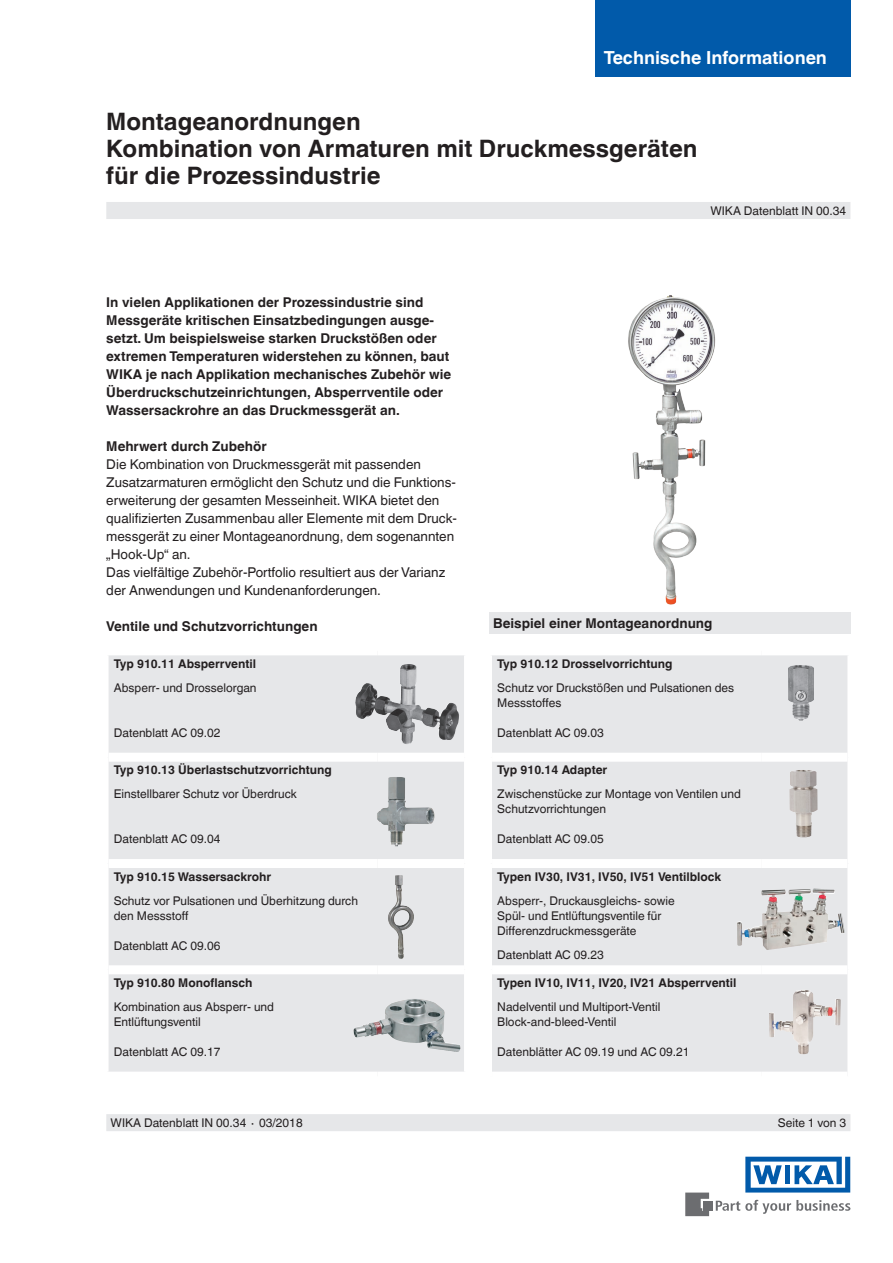
<style>
.page{position:relative;width:893px;height:1263px;background:#fff}
.page>*{position:absolute;margin:0;border:0;box-sizing:border-box;transform-origin:0 0}
.t1{font:700 24px/27px "Helvetica World";color:#231f20}
.t2{font:700 18px "Helvetica World";color:#fff}
.t3{font:700 13.5px/18px "Helvetica World";color:#231f20}
.t4{font:13.5px/18px "Helvetica World";color:#231f20}
.t5{font:12px/15px "Helvetica World";color:#231f20}
.t6{font:700 12px "Helvetica World";color:#231f20}
</style>
<div class="page">
<svg style="left:716px;top:1200px;width:134px;height:14px"></svg>
<div style="left:703px;top:1201px;width:9px;height:9px;background:#6c6d70"></div>
<svg style="left:685px;top:1192px;width:24px;height:24px"></svg>
<svg style="left:745px;top:1157px;width:105px;height:35px"></svg>
<div style="left:106px;top:202px;width:744px;height:17px;background:#e6e7e9"></div>
<div style="left:106px;top:1114px;width:744px;height:17px;background:#e6e7e9"></div>
<div style="left:595px;top:0;width:255px;height:77px;background:#015aaa"></div>
<img style="left:628px;top:295px;width:88px;height:310px">
<div style="left:489px;top:612px;width:362px;height:22px;background:#e6e7e9"></div>
<div style="left:109px;top:655px;width:355px;height:416px;background:#e6e7e9"></div>
<div style="left:109px;top:753px;width:269px;height:9px;background:#fff"></div>
<div style="left:378px;top:753px;width:86px;height:9px;background:#fff"></div>
<div style="left:109px;top:859px;width:269px;height:9px;background:#fff"></div>
<div style="left:378px;top:859px;width:86px;height:9px;background:#fff"></div>
<div style="left:109px;top:965px;width:269px;height:9px;background:#fff"></div>
<div style="left:378px;top:965px;width:86px;height:9px;background:#fff"></div>
<img style="left:355px;top:664px;width:57px;height:81px">
<img style="left:377px;top:777px;width:57px;height:69px">
<img style="left:387px;top:875px;width:28px;height:84px">
<img style="left:353px;top:998px;width:58px;height:39px">
<div style="left:492px;top:655px;width:355px;height:98px;background:#e6e7e9"></div>
<div style="left:492px;top:762px;width:355px;height:309px;background:#e6e7e9"></div>
<div style="left:492px;top:859px;width:269px;height:9px;background:#fff"></div>
<div style="left:761px;top:859px;width:86px;height:9px;background:#fff"></div>
<div style="left:492px;top:965px;width:269px;height:9px;background:#fff"></div>
<div style="left:761px;top:965px;width:86px;height:9px;background:#fff"></div>
<img style="left:788px;top:665px;width:26px;height:56px">
<img style="left:789px;top:770px;width:28px;height:67px">
<img style="left:787px;top:990px;width:18px;height:31px">
<img style="left:737px;top:889px;width:108px;height:61px">
<h2 class="t2" style="left:604px;top:47px;width:225px">Technische Informationen</h2>
<h2 class="t2" style="left:608px;top:47px;width:209px">Temperaturmesstechnik</h2>
<h1 class="t1" style="left:106px;top:108px;width:593px">Montageanordnungen<br>Kombination von Armaturen mit Druckmessgeräten für die Prozessindustrie</h1>
<p class="t5" style="left:710px;top:203px;width:137px">WIKA Datenblatt IN 00.34</p>
<p class="t3" style="left:106px;top:294px;width:346px">In vielen Applikationen der Prozessindustrie sind Messgeräte kritischen Einsatzbedingungen ausge&shy;setzt. Um beispielsweise starken Druckstößen oder extremen Temperaturen widerstehen zu können, baut WIKA je nach Applikation mechanisches Zubehör wie Überdruckschutzeinrichtungen, Absperrventile oder Wassersackrohre an das Druckmessgerät an.</p>
<p class="t3" style="left:106px;top:438px;width:162px">Mehrwert durch Zubehör</p>
<p class="t4" style="left:106px;top:456px;width:352px">Die Kombination von Druckmessgerät mit passenden Zusatzarmaturen ermöglicht den Schutz und die Funktions&shy;erweiterung der gesamten Messeinheit. WIKA bietet den qualifizierten Zusammenbau aller Elemente mit dem Druck&shy;messgerät zu einer Montageanordnung, dem sogenannten „Hook-Up“ an.<br>Das vielfältige Zubehör-Portfolio resultiert aus der Varianz der Anwendungen und Kundenanforderungen.</p>
<p class="t3" style="left:106px;top:618px;width:213px">Ventile und Schutzvorrichtungen</p>
<p class="t3" style="left:493px;top:614px;width:221px">Beispiel einer Montageanordnung</p>
<p class="t6" style="left:114px;top:657px;width:144px">Typ 910.11 Absperrventil</p>
<p class="t5" style="left:114px;top:680px;width:144px">Absperr- und Drosselorgan</p>
<p class="t5" style="left:114px;top:725px;width:108px">Datenblatt AC 09.02</p>
<p class="t6" style="left:114px;top:763px;width:219px">Typ 910.13 Überlastschutzvorrichtung</p>
<p class="t5" style="left:114px;top:787px;width:185px">Einstellbarer Schutz vor Überdruck</p>
<p class="t5" style="left:114px;top:832px;width:108px">Datenblatt AC 09.04</p>
<p class="t6" style="left:114px;top:869px;width:159px">Typ 910.15 Wassersackrohr</p>
<p class="t5" style="left:114px;top:893px;width:246px">Schutz vor Pulsationen und Überhitzung durch den Messstoff</p>
<p class="t5" style="left:114px;top:938px;width:108px">Datenblatt AC 09.06</p>
<p class="t6" style="left:114px;top:976px;width:140px">Typ 910.80 Monoflansch</p>
<p class="t5" style="left:114px;top:999px;width:162px">Kombination aus Absperr- und<br>Entlüftungsventil</p>
<p class="t5" style="left:114px;top:1044px;width:108px">Datenblatt AC 09.17</p>
<p class="t5" style="left:111px;top:1115px;width:194px">WIKA Datenblatt IN 00.34 ∙ 03/2018</p>
<p class="t6" style="left:497px;top:657px;width:177px">Typ 910.12 Drosselvorrichtung</p>
<p class="t5" style="left:497px;top:680px;width:238px">Schutz vor Druckstößen und Pulsationen des<br>Messstoffes</p>
<p class="t5" style="left:497px;top:725px;width:108px">Datenblatt AC 09.03</p>
<p class="t6" style="left:497px;top:763px;width:112px">Typ 910.14 Adapter</p>
<p class="t5" style="left:497px;top:787px;width:245px">Zwischenstücke zur Montage von Ventilen und<br>Schutzvorrichtungen</p>
<p class="t5" style="left:497px;top:832px;width:108px">Datenblatt AC 09.05</p>
<p class="t6" style="left:497px;top:869px;width:226px">Typen IV30, IV31, IV50, IV51 Ventilblock</p>
<p class="t5" style="left:497px;top:893px;width:179px">Absperr-, Druckausgleichs- sowie<br>Spül- und Entlüftungsventile für<br>Differenzdruckmessgeräte</p>
<p class="t5" style="left:497px;top:947px;width:108px">Datenblatt AC 09.23</p>
<p class="t6" style="left:497px;top:976px;width:241px">Typen IV10, IV11, IV20, IV21 Absperrventil</p>
<p class="t5" style="left:497px;top:999px;width:165px">Nadelventil und Multiport-Ventil<br>Block-and-bleed-Ventil</p>
<p class="t5" style="left:497px;top:1044px;width:194px">Datenblätter AC 09.19 und AC 09.21</p>
<p class="t5" style="left:778px;top:1115px;width:70px">Seite 1 von 3</p>
</div>
